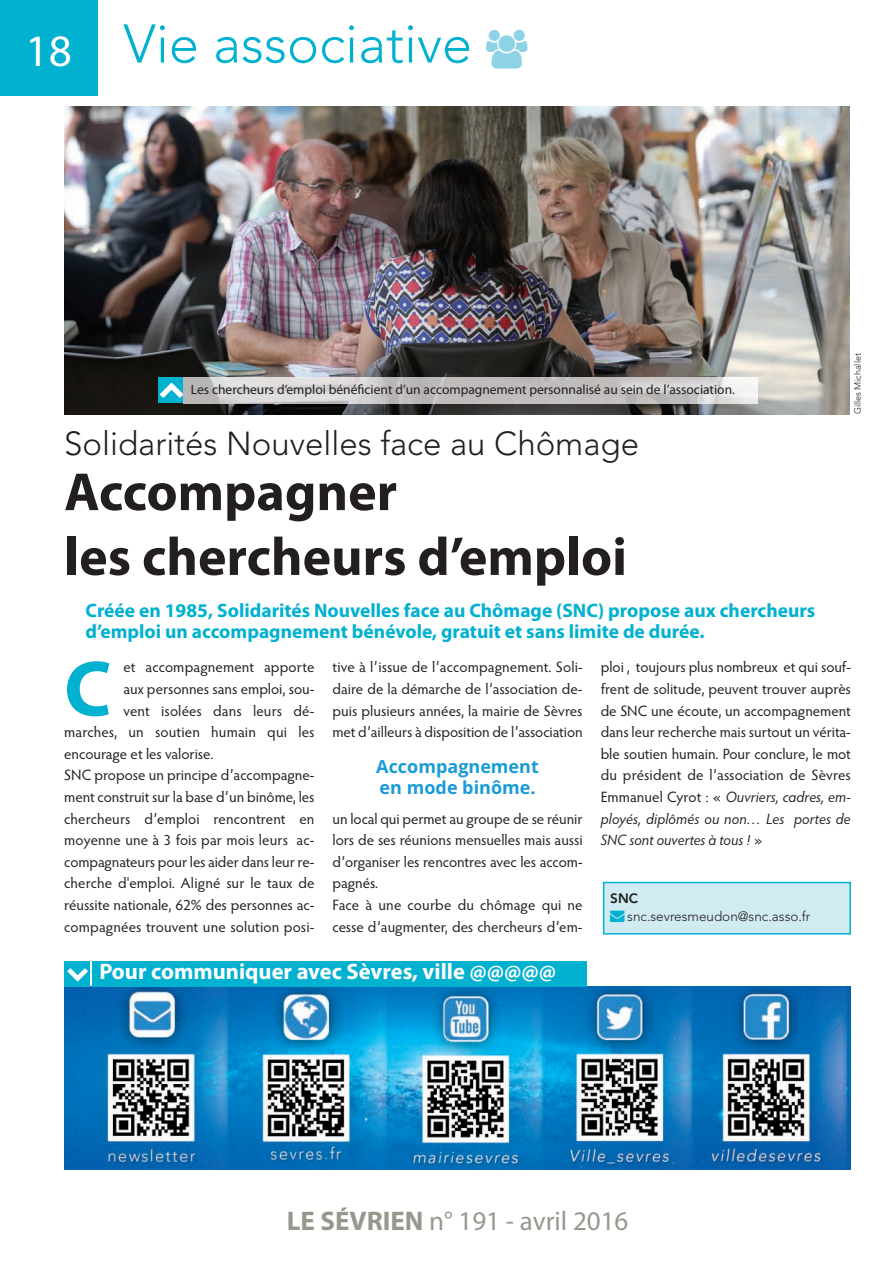
<style>
.page{position:relative;width:894px;height:1264px;background:#fff}
.page>*{position:absolute;margin:0;border:0;box-sizing:border-box;transform-origin:0 0}
.t1{font:700 79.35px "Myriad Pro";color:#00b1d0}
.t2{font:700 54px/64.8px "Myriad Pro";color:#231f20}
.t3{font:300 54px "Avenir LT Std";color:#00b1d0}
.t4{font:300 33px "Avenir LT Std";color:#231f20}
.t5{font:27px "Myriad Pro";color:#96988e}
.t6{font:700 22.5px "Myriad Pro";color:#fff}
.t7{font:700 19.5px/21px "Myriad Pro";color:#00b1d0}
.t8{font:700 18px/21px "Open Sans";color:#199bd8}
.t9{font:15px/21.6px "Hypatia Sans Pro";color:#231f20;text-align:justify}
.t10{font:13.5px "Myriad Pro";color:#231f20}
.t11{font:300 13.5px "Avenir LT Std";color:#231f20}
.t12{font:800 13.5px "Avenir LT Std";color:#231f20}
.t13{font:300 9px "Avenir LT Std";color:#231f20}
.s1{font-family:"Myriad Pro";font-weight:400;font-size:45px;color:#fff}
.s2{font-style:italic}
.s3{color:#00b1d0}
.s4{font-weight:700}
</style>
<div class="page">
<div style="left:0;top:0;width:97px;height:96px;background:#00b1d0"></div>
<img style="left:64px;top:986px;width:787px;height:183px">
<div style="left:92px;top:961px;width:495px;height:25px;background:#00b1d0"></div>
<div style="left:64px;top:961px;width:26px;height:25px;background:#00b1d0"></div>
<div style="left:604px;top:883px;width:245px;height:50px;background:#d1ebf3"></div>
<div style="left:603px;top:882px;width:248px;height:52px;border:2px solid #00b1d0"></div>
<img style="left:64px;top:107px;width:785px;height:307px">
<div style="left:158px;top:378px;width:25px;height:25px;background:#00b1d0"></div>
<img style="left:183px;top:378px;width:574px;height:25px">
<h2 class="t3" style="left:26px;top:22px;width:448px"><span class="s1">18</span> Vie associative</h2>
<p class="t10" style="left:191px;top:384px;width:545px">Les chercheurs d’emploi bénéficient d’un accompagnement personnalisé au sein de l’association.</p>
<h3 class="t4" style="left:64px;top:430px;width:576px">Solidarités Nouvelles face au Chômage</h3>
<h2 class="t2" style="left:64px;top:464px;width:564px">Accompagner<br>les chercheurs d’emploi</h2>
<h3 class="t7" style="left:86px;top:601px;width:731px">Créée en 1985, Solidarités Nouvelles face au Chômage (SNC) propose aux chercheurs d’emploi un accompagnement bénévole, gratuit et sans limite de durée.</h3>
<p class="t13" style="left:854px;top:414px;width:63px;rotate:-90deg">Gilles Michallet</p>
<h1 class="t1" style="left:64px;top:659px;width:49px">C</h1>
<p class="t9" style="left:123px;top:658px;width:193px">et accompagnement apporte</p>
<p class="t9" style="left:123px;top:679px;width:193px">aux personnes sans emploi, sou-</p>
<p class="t9" style="left:123px;top:701px;width:193px">vent isolées dans leurs dé-</p>
<p class="t9" style="left:64px;top:723px;width:252px">marches, un soutien humain qui les</p>
<p class="t9" style="left:64px;top:744px;width:151px">encourage et les valorise.</p>
<p class="t9" style="left:64px;top:766px;width:252px">SNC propose un principe d’accompagne-</p>
<p class="t9" style="left:64px;top:787px;width:252px">ment construit sur la base d’un binôme, les</p>
<p class="t9" style="left:64px;top:809px;width:252px">chercheurs d’emploi rencontrent en</p>
<p class="t9" style="left:64px;top:831px;width:252px">moyenne une à 3 fois par mois leurs ac-</p>
<p class="t9" style="left:64px;top:852px;width:252px">compagnateurs pour les aider dans leur re-</p>
<p class="t9" style="left:64px;top:874px;width:252px">cherche d'emploi. Aligné sur le taux de</p>
<p class="t9" style="left:64px;top:895px;width:252px">réussite nationale, 62% des personnes ac-</p>
<p class="t9" style="left:64px;top:917px;width:252px">compagnées trouvent une solution posi-</p>
<p class="t9" style="left:332px;top:658px;width:252px">tive à l’issue de l’accompagnement. Soli&shy;daire de la démarche de l’association de&shy;puis plusieurs années, la mairie de Sèvres met d’ailleurs à disposition de l’association</p>
<p class="t8" style="left:376px;top:756px;width:164px">Accompagnement en mode binôme.</p>
<p class="t9" style="left:332px;top:809px;width:252px;text-align:left">un local qui permet au groupe de se réunir lors de ses réunions mensuelles mais aussi d’organiser les rencontres avec les accom&shy;pagnés.<br>Face à une courbe du chômage qui ne cesse d’augmenter, des chercheurs d’em-</p>
<h3 class="t6" style="left:99px;top:963px;width:458px">Pour communiquer avec Sèvres, ville @@@@@</h3>
<p class="t9" style="left:601px;top:658px;width:252px">ploi , toujours plus nombreux et qui souf&shy;frent de solitude, peuvent trouver auprès de SNC une écoute, un accompagnement dans leur recherche mais surtout un vérita&shy;ble soutien humain. Pour conclure, le mot du président de l’association de Sèvres Emmanuel Cyrot : « <span class="s2">Ouvriers, cadres, em&shy;ployés, diplômés ou non… Les portes de SNC sont ouvertes à tous !</span> »</p>
<p class="t12" style="left:610px;top:892px;width:29px">SNC</p>
<p class="t11" style="left:610px;top:910px;width:202px"><span class="s3">→</span> snc.sevresmeudon@snc.asso.fr</p>
<h3 class="t5" style="left:287px;top:1210px;width:343px"><span class="s4">LE SÉVRIEN</span> n° 191 - avril 2016</h3>
</div>
